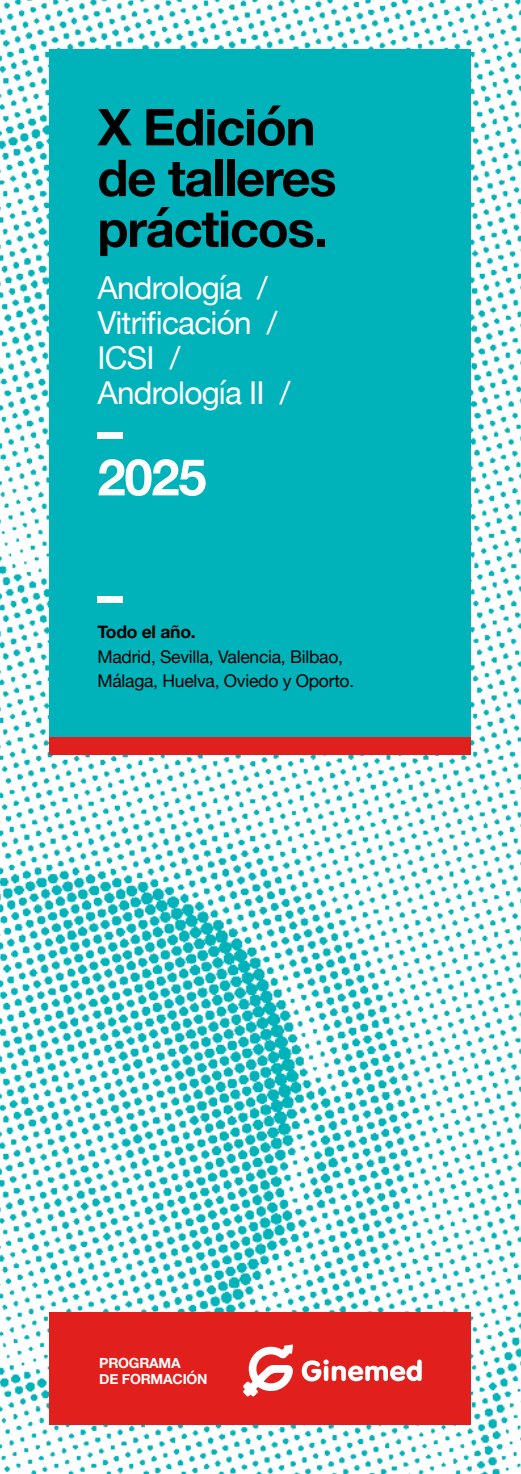
<style>
.page{position:relative;width:521px;height:1474px;background:#fff}
.page>*{position:absolute;margin:0;border:0;box-sizing:border-box;transform-origin:0 0}
.t1{font:700 50.75px/50.8px "Helvetica Neue";letter-spacing:-.025em;color:#000}
.t2{font:700 50.75px/45.5px "Helvetica Neue";color:#fff}
.t3{font:31.5px/35px "Helvetica Neue";letter-spacing:-.025em;color:#fff}
.t4{font:17.5px/24.5px "Helvetica Neue";letter-spacing:-.015em;color:#000}
.t5{font:700 17.5px "Helvetica Neue";letter-spacing:-.015em;color:#000}
.t6{font:700 14px/16.8px "Helvetica Neue";letter-spacing:-.015em;color:#fff}
</style>
<div class="page">
<img style="left:0;top:0;width:521px;height:1473px">
<div style="left:50px;top:1312px;width:421px;height:112px;background:#e11f1d"></div>
<div style="left:50px;top:737px;width:421px;height:17px;background:#e11f1d"></div>
<div style="left:50px;top:50px;width:421px;height:687px;background:#00b3ba"></div>
<svg style="left:243px;top:1344px;width:50px;height:52px"></svg>
<svg style="left:302px;top:1359px;width:120px;height:22px"></svg>
<h1 class="t1" style="left:97px;top:105px;width:241px">X Edición de talleres prácticos.</h1>
<h2 class="t3" style="left:97px;top:273px;width:194px">Andrología /<br>Vitrificación /<br>ICSI /<br>Andrología II /</h2>
<h1 class="t2" style="left:97px;top:412px;width:111px">–<br>2025</h1>
<h1 class="t2" style="left:97px;top:576px;width:27px">–</h1>
<p class="t5" style="left:97px;top:624px;width:100px">Todo el año.</p>
<p class="t4" style="left:97px;top:645px;width:258px">Madrid, Sevilla, Valencia, Bilbao,<br>Málaga, Huelva, Oviedo y Oporto.</p>
<p class="t6" style="left:99px;top:1354px;width:110px">PROGRAMA<br>DE FORMACIÓN</p>
</div>
